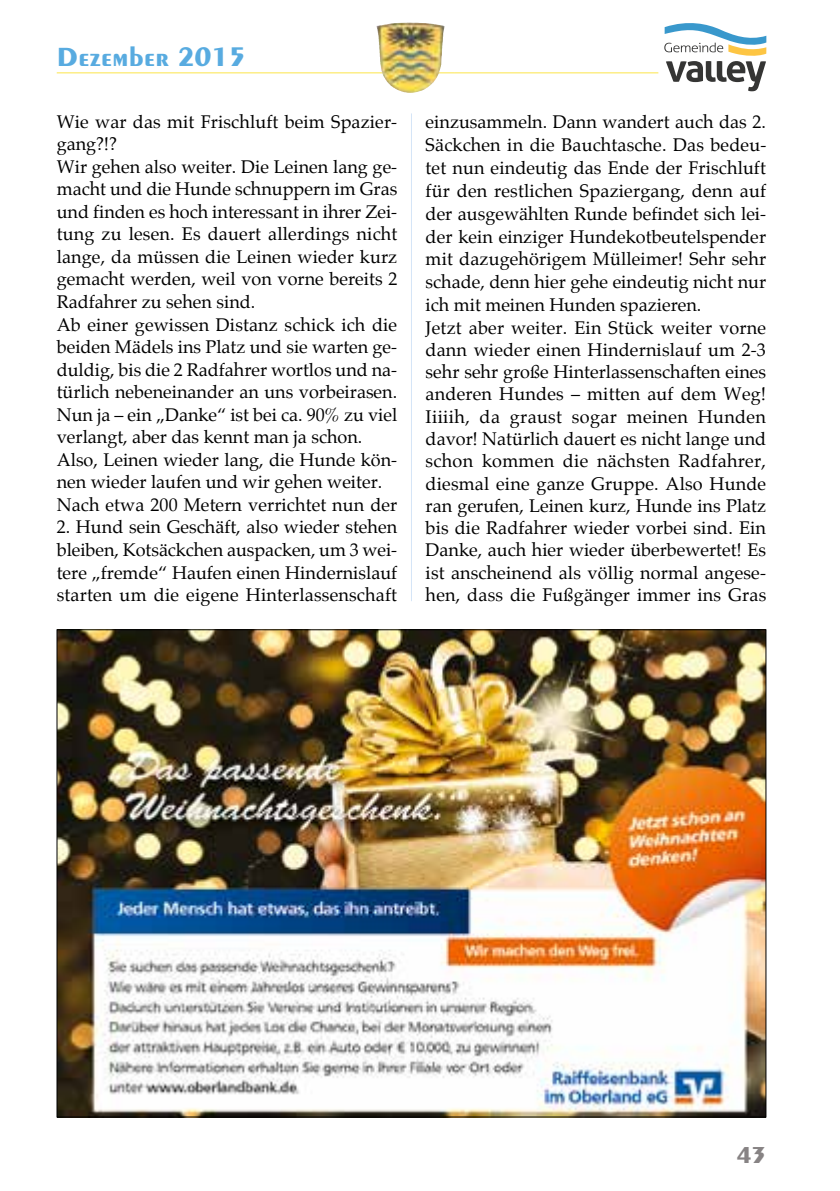
<style>
.page{position:relative;width:840px;height:1191px;background:#fff}
.page>*{position:absolute;margin:0;border:0;box-sizing:border-box;transform-origin:0 0}
.t1{font:700 28px "Peignot";color:#58abe0}
.t2{font:700 24px "Peignot";color:#878384}
.t3{font:18px/22.6px "Palatino";letter-spacing:.005em;color:#000}
</style>
<div class="page">
<hr style="left:57px;top:72px;width:601px;height:2px;background:#fdee86">
<svg style="left:664px;top:23px;width:101px;height:68px"></svg>
<img style="left:376px;top:22px;width:67px;height:71px">
<hr style="left:411px;top:113px;width:1px;height:488px;background:#d5e5f7">
<img style="left:59px;top:631px;width:704px;height:484px">
<h1 class="t1" style="left:57px;top:41px;width:190px">Dezember 2015</h1>
<p class="t3" style="left:57px;top:111px;width:342px">Wie war das mit Frischluft beim Spazier&shy;gang?!?<br>Wir gehen also weiter. Die Leinen lang ge&shy;macht und die Hunde schnuppern im Gras und finden es hoch interessant in ihrer Zei&shy;tung zu lesen. Es dauert allerdings nicht lange, da müssen die Leinen wieder kurz gemacht werden, weil von vorne bereits 2<br>Radfahrer zu sehen sind.<br>Ab einer gewissen Distanz schick ich die beiden Mädels ins Platz und sie warten ge&shy;duldig, bis die 2 Radfahrer wortlos und na&shy;türlich nebeneinander an uns vorbeirasen.<br>Nun ja – ein „Danke“ ist bei ca. 90% zu viel verlangt, aber das kennt man ja schon.<br>Also, Leinen wieder lang, die Hunde kön&shy;nen wieder laufen und wir gehen weiter.<br>Nach etwa 200 Metern verrichtet nun der</p>
<p class="t3" style="left:57px;top:516px;width:342px;text-align:justify">2. Hund sein Geschäft, also wieder stehen bleiben, Kotsäckchen auspacken, um 3 wei&shy;tere „fremde“ Haufen einen Hindernislauf starten um die eigene Hinterlassenschaft</p>
<p class="t3" style="left:425px;top:111px;width:342px">einzusammeln. Dann wandert auch das 2.<br>Säckchen in die Bauchtasche. Das bedeu&shy;tet nun eindeutig das Ende der Frischluft für den restlichen Spaziergang, denn auf der ausgewählten Runde befindet sich lei&shy;der kein einziger Hundekotbeutelspender mit dazugehörigem Mülleimer! Sehr sehr schade, denn hier gehe eindeutig nicht nur ich mit meinen Hunden spazieren.<br>Jetzt aber weiter. Ein Stück weiter vorne dann wieder einen Hindernislauf um 2-3 sehr sehr große Hinterlassenschaften eines anderen Hundes – mitten auf dem Weg!<br>Iiiiih, da graust sogar meinen Hunden davor! Natürlich dauert es nicht lange und schon kommen die nächsten Radfahrer, diesmal eine ganze Gruppe. Also Hunde ran gerufen, Leinen kurz, Hunde ins Platz bis die Radfahrer wieder vorbei sind. Ein Danke, auch hier wieder überbewertet! Es ist anscheinend als völlig normal angese&shy;hen, dass die Fußgänger immer ins Gras</p>
<h2 class="t2" style="left:736px;top:1141px;width:31px">43</h2>
</div>
